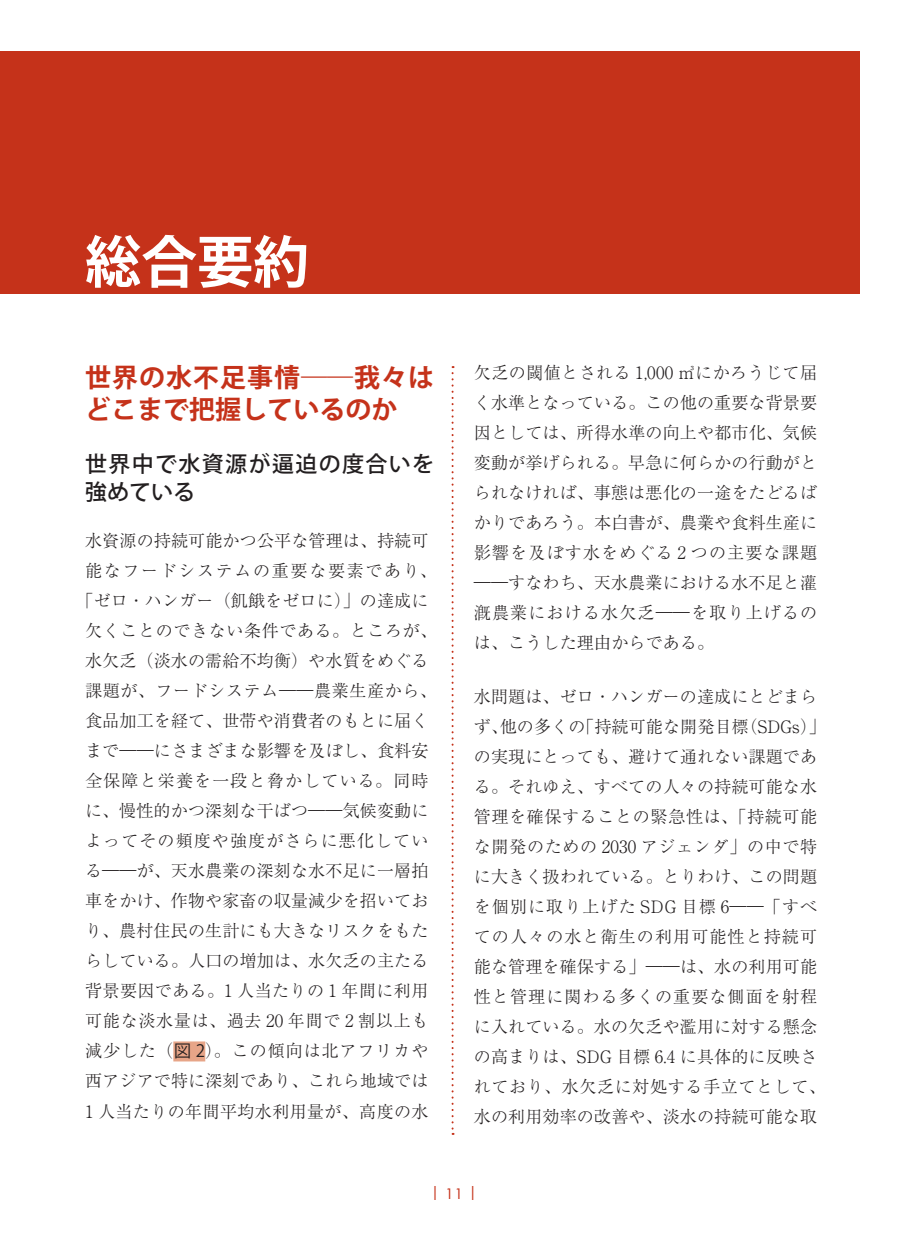
<style>
.page{position:relative;width:908px;height:1248px;background:#fff}
.page>*{position:absolute;margin:0;border:0;box-sizing:border-box;transform-origin:0 0}
.Heading_1_P1{font:700 56px "Koz Go Pr 6 N";color:#fff}
.見出し1{font:700 26px/32px "Koz Go Pr 6 N";color:#c5321a}
.見出し2{font:500 22px/28px "Koz Go Pr 6 N";letter-spacing:.06em;color:#231f20}
.本文{font:300 17px/30px "Ryumin Pr 6 N";letter-spacing:.01em;color:#231f20;text-align:justify}
.t1{font:14px "Futura Std";color:#c5321a}
.s1{font-family:"Koz Go Pr 6 N";font-weight:400}
</style>
<div class="page">
<svg style="left:451px;top:366px;width:2px;height:768px"></svg>
<div style="left:173px;top:1041px;width:32px;height:20px;background:#e7a588"></div>
<div style="left:0;top:51px;width:859px;height:243px;background:#c5321a"></div>
<p class="Heading_1_P1" style="left:85px;top:230px;width:225px">総合要約</p>
<p class="見出し1" style="left:85px;top:362px;width:350px">世界の水不足事情――我々はどこまで把握しているのか</p>
<p class="見出し2" style="left:85px;top:450px;width:350px">世界中で水資源が逼迫の度合いを強めている</p>
<p class="本文" style="left:77px;top:524px;width:362px;text-align:center">水資源の持続可能かつ公平な管理は、持続可能なフードシステムの重要な要素であり、「ゼロ・ハンガー（飢餓をゼロに）」の達成に欠くことのできない条件である。ところが、水欠乏（淡水の需給不均衡）や水質をめぐる課題が、フードシステム――農業生産から、食品加工を経て、世帯や消費者のもとに届くまで――にさまざまな影響を及ぼし、食料安全保障と栄養を一段と脅かしている。同時に、慢性的かつ深刻な干ばつ――気候変動によってその頻度や強度がさらに悪化している――が、天水農業の深刻な水不足に一層拍車をかけ、作物や家畜の収量減少を招いており、農村住民の生計にも大きなリスクをもたらしている。人口の増加は、水欠乏の主たる背景要因である。1 人当たりの 1 年間に利用可能な淡水量は、過去 20 年間で 2 割以上も減少した（<span class="s1">図 2</span>）。この傾向は北アフリカや西アジアで特に深刻であり、これら地域では<br>1 人当たりの年間平均水利用量が、高度の水</p>
<p class="本文" style="left:473px;top:356px;width:345px">欠乏の閾値とされる 1,000 ㎥にかろうじて届く水準となっている。この他の重要な背景要因としては、所得水準の向上や都市化、気候変動が挙げられる。早急に何らかの行動がとられなければ、事態は悪化の一途をたどるばかりであろう。本白書が、農業や食料生産に影響を及ぼす水をめぐる 2 つの主要な課題――すなわち、天水農業における水不足と灌漑農業における水欠乏――を取り上げるのは、こうした理由からである。</p>
<p class="本文" style="left:473px;top:680px;width:353px;text-align:left">水問題は、ゼロ・ハンガーの達成にとどまらず、他の多くの「持続可能な開発目標（SDGs）」の実現にとっても、避けて通れない課題である。それゆえ、すべての人々の持続可能な水管理を確保することの緊急性は、「持続可能な開発のための 2030 アジェンダ」の中で特に大きく扱われている。とりわけ、この問題を個別に取り上げた SDG 目標 6――「すべての人々の水と衛生の利用可能性と持続可能な管理を確保する」――は、水の利用可能性と管理に関わる多くの重要な側面を射程に入れている。水の欠乏や濫用に対する懸念の高まりは、SDG 目標 6.4 に具体的に反映されており、水欠乏に対処する手立てとして、水の利用効率の改善や、淡水の持続可能な取</p>
<p class="t1" style="left:431px;top:1183px;width:47px">| 11 |</p>
</div>
